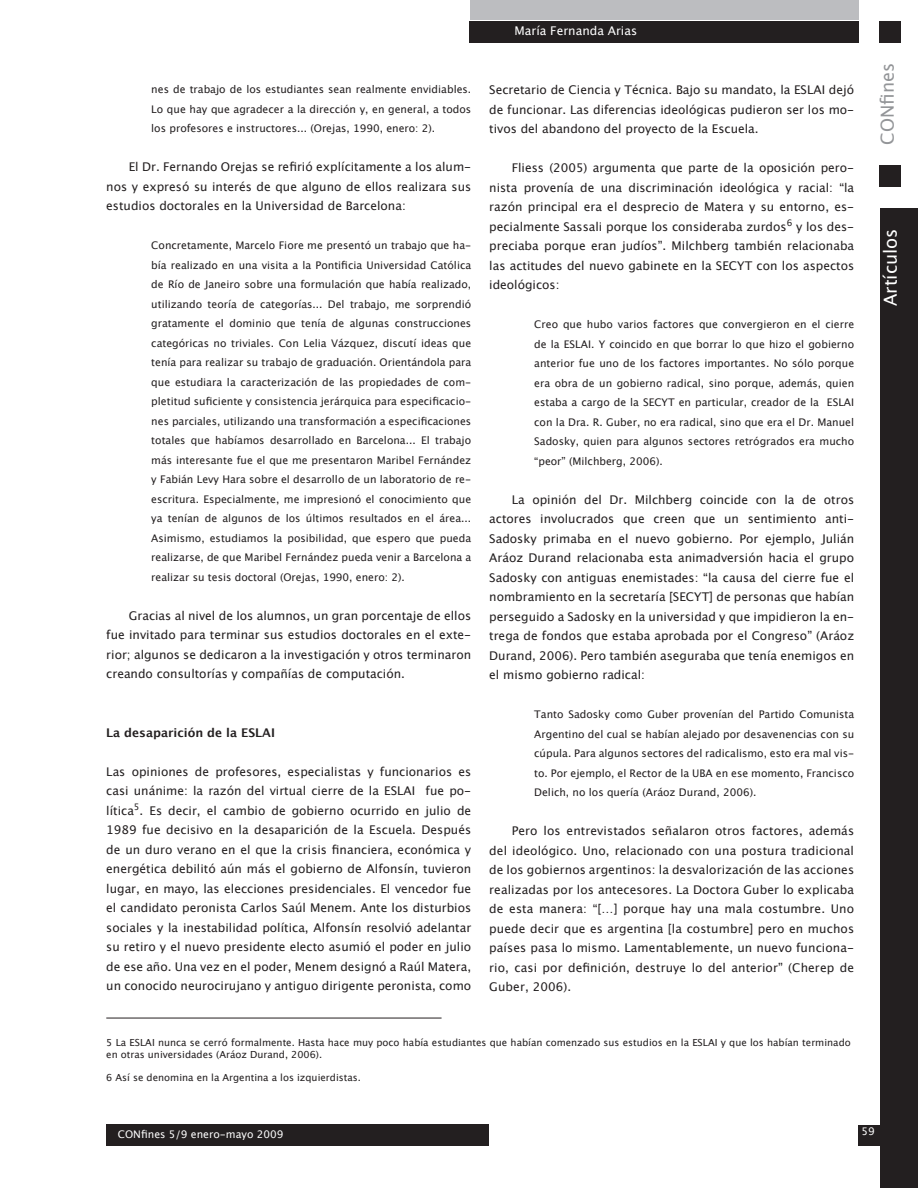
<style>
.page{position:relative;width:918px;height:1188px;background:#fff}
.page>*{position:absolute;margin:0;border:0;box-sizing:border-box;transform-origin:0 0}
.t1{font:18px "Lucida Grande";color:#fff}
.t2{font:18px "Lucida Grande";color:#939598}
.t3{font:12px/19.5px "Lucida Grande";color:#231f20;text-align:justify}
.t4{font:700 12px "Lucida Grande";color:#231f20}
.t5{font:12px "Lucida Grande";color:#fff}
.t6{font:10.5px/19.5px "Lucida Grande";color:#231f20;text-align:justify}
.t7{font:10.5px "Lucida Grande";color:#fdfdfd}
.t8{font:9.75px/11.7px "Lucida Grande";color:#231f20}
</style>
<div class="page">
<div style="left:106px;top:1124px;width:383px;height:21px;background:#231f20"></div>
<div style="left:880px;top:208px;width:38px;height:980px;background:#231f20"></div>
<div style="left:469px;top:21px;width:389px;height:21px;background:#231f20"></div>
<div style="left:470px;top:0;width:388px;height:19px;background:#bcbdc0"></div>
<div style="left:879px;top:21px;width:22px;height:21px;background:#231f20"></div>
<div style="left:879px;top:166px;width:22px;height:21px;background:#231f20"></div>
<div style="left:858px;top:1125px;width:42px;height:20px;background:#231f20"></div>
<hr style="left:106px;top:1018px;width:336px;height:1px;background:#231f20">
<p class="t5" style="left:515px;top:24px;width:124px">María Fernanda Arias</p>
<p class="t6" style="left:151px;top:80px;width:321px">nes de trabajo de los estudiantes sean realmente envidiables.<br>Lo que hay que agradecer a la dirección y, en general, a todos los profesores e instructores... (Orejas, 1990, enero: 2).</p>
<p class="t3" style="left:106px;top:157px;width:366px;text-indent:23px">El Dr. Fernando Orejas se refirió explícitamente a los alum&shy;nos y expresó su interés de que alguno de ellos realizara sus estudios doctorales en la Universidad de Barcelona:</p>
<p class="t6" style="left:151px;top:236px;width:321px">Concretamente, Marcelo Fiore me presentó un trabajo que ha&shy;bía realizado en una visita a la Pontificia Universidad Católica de Río de Janeiro sobre una formulación que había realizado, utilizando teoría de categorías... Del trabajo, me sorprendió gratamente el dominio que tenía de algunas construcciones categóricas no triviales. Con Lelia Vázquez, discutí ideas que tenía para realizar su trabajo de graduación. Orientándola para que estudiara la caracterización de las propiedades de com&shy;pletitud suficiente y consistencia jerárquica para especificacio&shy;nes parciales, utilizando una transformación a especificaciones totales que habíamos desarrollado en Barcelona... El trabajo más interesante fue el que me presentaron Maribel Fernández y Fabián Levy Hara sobre el desarrollo de un laboratorio de re&shy;escritura. Especialmente, me impresionó el conocimiento que ya tenían de algunos de los últimos resultados en el área...<br>Asimismo, estudiamos la posibilidad, que espero que pueda realizarse, de que Maribel Fernández pueda venir a Barcelona a realizar su tesis doctoral (Orejas, 1990, enero: 2).</p>
<p class="t3" style="left:106px;top:606px;width:366px;text-indent:23px">Gracias al nivel de los alumnos, un gran porcentaje de ellos fue invitado para terminar sus estudios doctorales en el exte&shy;rior; algunos se dedicaron a la investigación y otros terminaron creando consultorías y compañías de computación.</p>
<p class="t4" style="left:106px;top:723px;width:170px">La desaparición de la ESLAI</p>
<p class="t3" style="left:106px;top:762px;width:366px">Las opiniones de profesores, especialistas y funcionarios es casi unánime: la razón del virtual cierre de la ESLAI fue po&shy;lítica<sup>5</sup>. Es decir, el cambio de gobierno ocurrido en julio de 1989 fue decisivo en la desaparición de la Escuela. Después de un duro verano en el que la crisis financiera, económica y energética debilitó aún más el gobierno de Alfonsín, tuvieron lugar, en mayo, las elecciones presidenciales. El vencedor fue el candidato peronista Carlos Saúl Menem. Ante los disturbios sociales y la inestabilidad política, Alfonsín resolvió adelantar su retiro y el nuevo presidente electo asumió el poder en julio de ese año. Una vez en el poder, Menem designó a Raúl Matera, un conocido neurocirujano y antiguo dirigente peronista, como</p>
<p class="t3" style="left:489px;top:81px;width:366px">Secretario de Ciencia y Técnica. Bajo su mandato, la ESLAI dejó de funcionar. Las diferencias ideológicas pudieron ser los mo&shy;tivos del abandono del proyecto de la Escuela.</p>
<p class="t3" style="left:489px;top:159px;width:366px;text-indent:23px">Fliess (2005) argumenta que parte de la oposición pero&shy;nista provenía de una discriminación ideológica y racial: “la razón principal era el desprecio de Matera y su entorno, es&shy;pecialmente Sassali porque los consideraba zurdos<sup>6</sup> y los des&shy;preciaba porque eran judíos”. Milchberg también relacionaba las actitudes del nuevo gabinete en la SECYT con los aspectos ideológicos:</p>
<p class="t6" style="left:534px;top:315px;width:321px">Creo que hubo varios factores que convergieron en el cierre de la ESLAI. Y coincido en que borrar lo que hizo el gobierno anterior fue uno de los factores importantes. No sólo porque era obra de un gobierno radical, sino porque, además, quien estaba a cargo de la SECYT en particular, creador de la ESLAI con la Dra. R. Guber, no era radical, sino que era el Dr. Manuel Sadosky, quien para algunos sectores retrógrados era mucho “peor” (Milchberg, 2006).</p>
<p class="t3" style="left:489px;top:490px;width:366px;text-indent:23px">La opinión del Dr. Milchberg coincide con la de otros actores involucrados que creen que un sentimiento anti-Sadosky primaba en el nuevo gobierno. Por ejemplo, Julián Aráoz Durand relacionaba esta animadversión hacia el grupo Sadosky con antiguas enemistades: “la causa del cierre fue el nombramiento en la secretaría [SECYT] de personas que habían perseguido a Sadosky en la universidad y que impidieron la en&shy;trega de fondos que estaba aprobada por el Congreso” (Aráoz Durand, 2006). Pero también aseguraba que tenía enemigos en el mismo gobierno radical:</p>
<p class="t6" style="left:534px;top:705px;width:321px">Tanto Sadosky como Guber provenían del Partido Comunista Argentino del cual se habían alejado por desavenencias con su cúpula. Para algunos sectores del radicalismo, esto era mal vis&shy;to. Por ejemplo, el Rector de la UBA en ese momento, Francisco Delich, no los quería (Aráoz Durand, 2006).</p>
<p class="t3" style="left:489px;top:822px;width:366px;text-indent:23px">Pero los entrevistados señalaron otros factores, además del ideológico. Uno, relacionado con una postura tradicional de los gobiernos argentinos: la desvalorización de las acciones realizadas por los antecesores. La Doctora Guber lo explicaba de esta manera: “[…] porque hay una mala costumbre. Uno puede decir que es argentina [la costumbre] pero en muchos países pasa lo mismo. Lamentablemente, un nuevo funciona&shy;rio, casi por definición, destruye lo del anterior” (Cherep de Guber, 2006).</p>
<h1 class="t2" style="left:877px;top:145px;width:83px;rotate:-90deg">CONfines</h1>
<h1 class="t1" style="left:880px;top:306px;width:79px;rotate:-90deg">Artículos</h1>
<p class="t8" style="left:106px;top:1037px;width:746px">5 La ESLAI nunca se cerró formalmente. Hasta hace muy poco había estudiantes que habían comenzado sus estudios en la ESLAI y que los habían terminado en otras universidades (Aráoz Durand, 2006).</p>
<p class="t8" style="left:106px;top:1072px;width:256px">6 Así se denomina en la Argentina a los izquierdistas.</p>
<p class="t7" style="left:118px;top:1129px;width:167px">CONfines 5/9 enero-mayo 2009</p>
<p class="t7" style="left:862px;top:1126px;width:15px">59</p>
</div>
